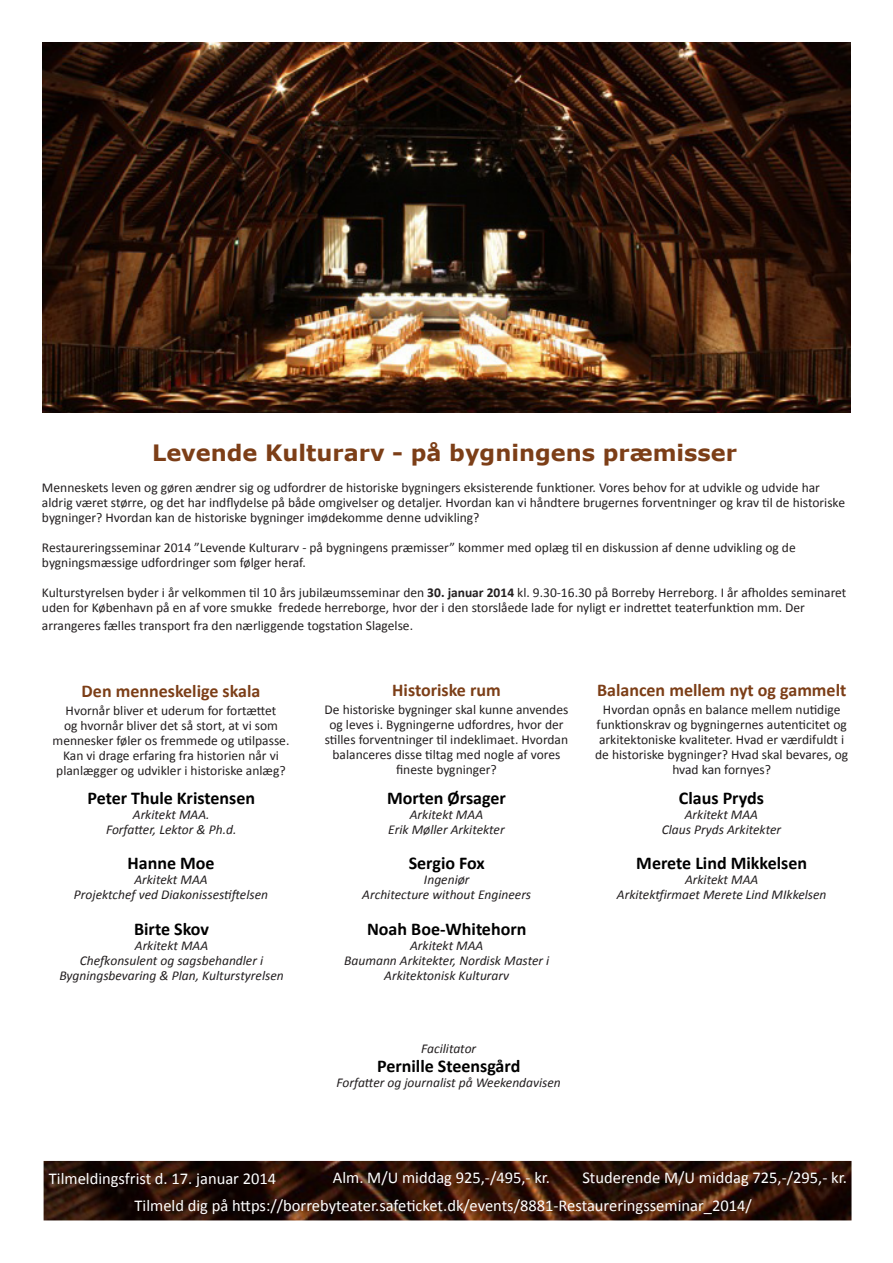
<style>
.page{position:relative;width:893px;height:1263px;background:#fff}
.page>*{position:absolute;margin:0;border:0;box-sizing:border-box;transform-origin:0 0}
.t1{font:700 22.5px "Verdana";color:#7c3e17}
.t2{font:700 18px "Calibri";color:#000}
.t3{font:700 18px "Calibri";color:#7c3e17}
.t4{font:16.5px "Calibri";color:#fff}
.t5{font:13.5px/15px "Calibri";color:#231f20}
.t6{font:italic 13.5px/15px "Calibri";color:#231f20;text-align:center}
.s1{font-weight:700}
</style>
<div class="page">
<img style="left:43px;top:43px;width:807px;height:369px">
<img style="left:44px;top:1161px;width:807px;height:59px">
<p class="t1" style="left:152px;top:436px;width:586px">Levende Kulturarv - på bygningens præmisser</p>
<p class="t5" style="left:42px;top:480px;width:804px">Menneskets leven og gøren ændrer sig og udfordrer de historiske bygningers eksisterende funktioner. Vores behov for at udvikle og udvide har aldrig været større, og det har indflydelse på både omgivelser og detaljer. Hvordan kan vi håndtere brugernes forventninger og krav til de historiske bygninger? Hvordan kan de historiske bygninger imødekomme denne udvikling?</p>
<p class="t5" style="left:42px;top:540px;width:755px">Restaureringsseminar 2014 ”Levende Kulturarv - på bygningens præmisser” kommer med oplæg til en diskussion af denne udvikling og de bygningsmæssige udfordringer som følger heraf.</p>
<p class="t5" style="left:42px;top:585px;width:806px">Kulturstyrelsen byder i år velkommen til 10 års jubilæumsseminar den <span class="s1">30. januar 2014</span> kl. 9.30-16.30 på Borreby Herreborg. I år afholdes seminaret uden for København på en af vore smukke fredede herreborge, hvor der i den storslåede lade for nyligt er indrettet teaterfunktion mm. Der</p>
<p class="t5" style="left:42px;top:618px;width:373px">arrangeres fælles transport fra den nærliggende togstation Slagelse.</p>
<p class="t3" style="left:82px;top:679px;width:180px">Den menneskelige skala</p>
<p class="t5" style="left:53px;top:703px;width:238px;text-align:center">Hvornår bliver et uderum for fortættet<br>og hvornår bliver det så stort, at vi som mennesker føler os fremmede og utilpasse.<br>Kan vi drage erfaring fra historien når vi planlægger og udvikler i historiske anlæg?</p>
<p class="t2" style="left:87px;top:786px;width:169px">Peter Thule Kristensen</p>
<p class="t6" style="left:133px;top:806px;width:78px">Arkitekt MAA.</p>
<p class="t6" style="left:106px;top:821px;width:132px">Forfatter, Lektor &amp; Ph.d.</p>
<p class="t2" style="left:127px;top:852px;width:89px">Hanne Moe</p>
<p class="t6" style="left:134px;top:872px;width:75px">Arkitekt MAA</p>
<p class="t6" style="left:74px;top:887px;width:196px">Projektchef ved Diakonissestiftelsen</p>
<p class="t2" style="left:134px;top:917px;width:76px">Birte Skov</p>
<p class="t6" style="left:135px;top:937px;width:75px">Arkitekt MAA</p>
<p class="t6" style="left:59px;top:952px;width:226px">Chefkonsulent og sagsbehandler i<br>Bygningsbevaring &amp; Plan, Kulturstyrelsen</p>
<p class="t3" style="left:392px;top:679px;width:110px">Historiske rum</p>
<p class="t5" style="left:325px;top:702px;width:245px;text-align:center">De historiske bygninger skal kunne anvendes og leves i. Bygningerne udfordres, hvor der stilles forventninger til indeklimaet. Hvordan balanceres disse tiltag med nogle af vores fineste bygninger?</p>
<p class="t2" style="left:387px;top:786px;width:120px">Morten Ørsager</p>
<p class="t6" style="left:410px;top:806px;width:75px">Arkitekt MAA</p>
<p class="t6" style="left:388px;top:821px;width:118px">Erik Møller Arkitekter</p>
<p class="t2" style="left:409px;top:852px;width:78px">Sergio Fox</p>
<p class="t6" style="left:424px;top:872px;width:47px">Ingeniør</p>
<p class="t6" style="left:362px;top:887px;width:170px">Architecture without Engineers</p>
<p class="t2" style="left:367px;top:917px;width:161px">Noah Boe-Whitehorn</p>
<p class="t6" style="left:410px;top:937px;width:75px">Arkitekt MAA</p>
<p class="t6" style="left:344px;top:952px;width:207px">Baumann Arkitekter, Nordisk Master i<br>Arkitektonisk Kulturarv</p>
<p class="t6" style="left:421px;top:1040px;width:57px">Facilitator</p>
<p class="t2" style="left:377px;top:1055px;width:145px">Pernille Steensgård</p>
<p class="t6" style="left:336px;top:1075px;width:226px">Forfatter og journalist på Weekendavisen</p>
<p class="t3" style="left:597px;top:678px;width:251px">Balancen mellem nyt og gammelt</p>
<p class="t5" style="left:595px;top:702px;width:255px;text-align:center">Hvordan opnås en balance mellem nutidige funktionskrav og bygningernes autenticitet og arkitektoniske kvaliteter. Hvad er værdifuldt i de historiske bygninger? Hvad skal bevares, og hvad kan fornyes?</p>
<p class="t2" style="left:679px;top:786px;width:86px">Claus Pryds</p>
<p class="t6" style="left:685px;top:806px;width:75px">Arkitekt MAA</p>
<p class="t6" style="left:662px;top:821px;width:121px">Claus Pryds Arkitekter</p>
<p class="t2" style="left:636px;top:852px;width:172px">Merete Lind Mikkelsen</p>
<p class="t6" style="left:685px;top:872px;width:75px">Arkitekt MAA</p>
<p class="t6" style="left:617px;top:887px;width:211px">Arkitektfirmaet Merete Lind MIkkelsen</p>
<p class="t4" style="left:333px;top:1167px;width:219px">Alm. M/U middag 925,-/495,- kr.</p>
<p class="t4" style="left:582px;top:1167px;width:266px">Studerende M/U middag 725,-/295,- kr.</p>
<p class="t4" style="left:49px;top:1168px;width:229px">Tilmeldingsfrist d. 17. januar 2014</p>
<p class="t4" style="left:135px;top:1195px;width:619px">Tilmeld dig på https://borrebyteater.safeticket.dk/events/8881-Restaureringsseminar_2014/</p>
</div>
